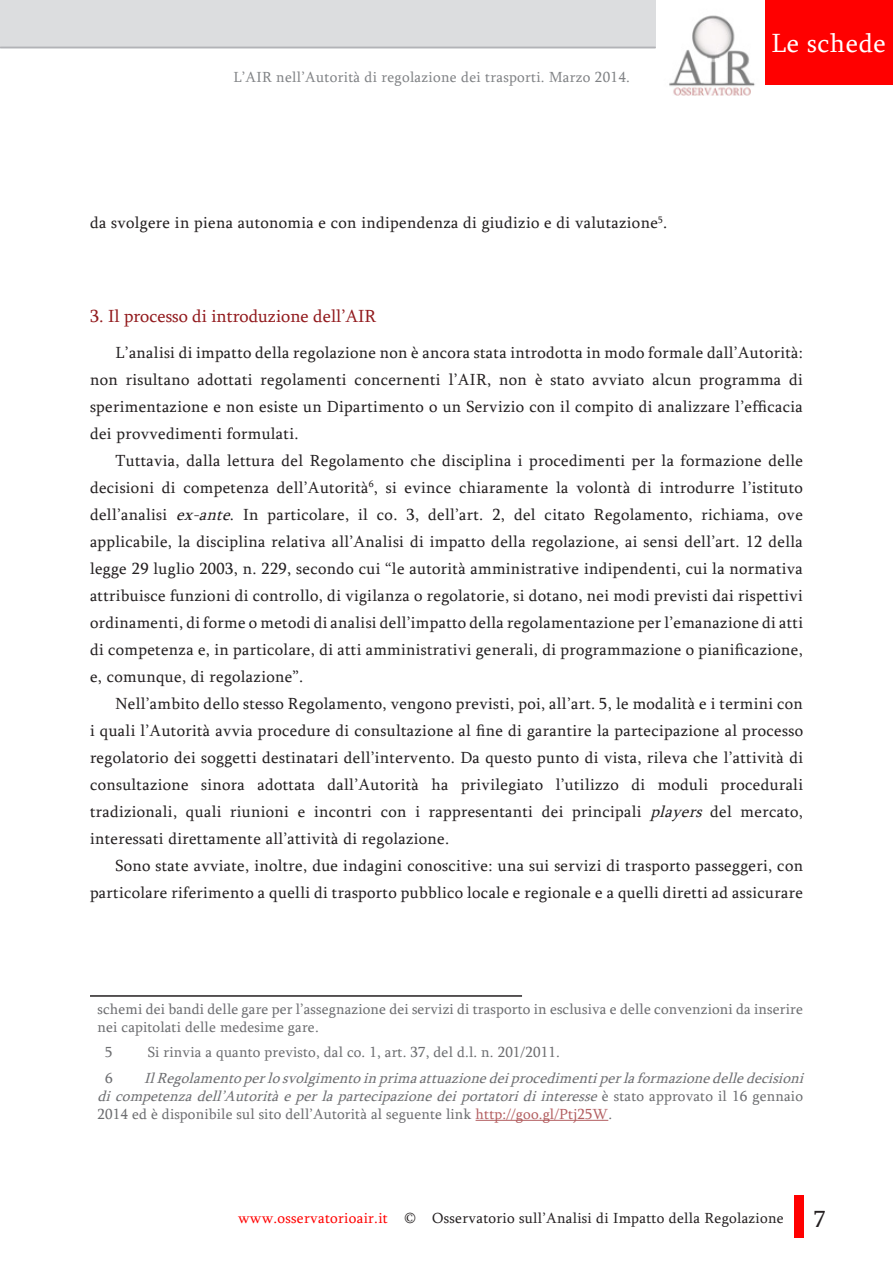
<style>
.page{position:relative;width:893px;height:1263px;background:#fff}
.page>*{position:absolute;margin:0;border:0;box-sizing:border-box;transform-origin:0 0}
.t1{font:27px "Sylfaen";letter-spacing:.02em;color:#fff}
.Titoli_Paragrafi{font:18px "Sylfaen";color:#921a1d}
.Note_testo{font:16.5px/27px "Sylfaen";letter-spacing:.02em;color:#231f20;text-align:justify}
.Note_testo-2{font:italic 15px/18px "Sylfaen";color:#6c6d70}
.Note_testo-3{font:15px/18px "Sylfaen";letter-spacing:.01em;color:#6c6d70}
.t2{font:15px "Sylfaen";letter-spacing:.02em;color:#231f20}
.t3{font:15px "Sylfaen";letter-spacing:.02em;color:#808285}
.s1{font-style:italic}
.s2{font-style:normal}
.s3{font-style:normal;color:#b35f61}
.s4{color:#f00}
.s5{font-size:24px}
</style>
<div class="page">
<div style="left:765px;top:0;width:128px;height:84px;background:#f00"></div>
<img style="left:655px;top:0;width:100px;height:96px">
<div style="left:0;top:0;width:655px;height:48px;background:#dcdddf"></div>
<img style="left:794px;top:1195px;width:9px;height:42px">
<hr style="left:0;top:47px;width:656px;height:1px;background:#b2b3b7">
<hr style="left:90px;top:995px;width:432px;height:2px;background:#231f20">
<hr style="left:476px;top:1120px;width:132px;height:1px;background:#b35f61">
<p class="t3" style="left:233px;top:67px;width:398px">L’AIR nell’Autorità di regolazione dei trasporti. Marzo 2014.</p>
<p class="Note_testo" style="left:90px;top:209px;width:579px">da svolgere in piena autonomia e con indipendenza di giudizio e di valutazione<sup>5</sup>.</p>
<h1 class="t1" style="left:771px;top:25px;width:116px">Le schede</h1>
<p class="Titoli_Paragrafi" style="left:90px;top:304px;width:288px">3. Il processo di introduzione dell’AIR</p>
<p class="Note_testo" style="left:90px;top:338px;width:714px;text-indent:26px">L’analisi di impatto della regolazione non è ancora stata introdotta in modo formale dall’Autorità: non risultano adottati regolamenti concernenti l’AIR, non è stato avviato alcun programma di sperimentazione e non esiste un Dipartimento o un Servizio con il compito di analizzare l’efficacia dei provvedimenti formulati.</p>
<p class="Note_testo" style="left:90px;top:446px;width:714px;text-indent:26px">Tuttavia, dalla lettura del Regolamento che disciplina i procedimenti per la formazione delle decisioni di competenza dell’Autorità<sup>6</sup>, si evince chiaramente la volontà di introdurre l’istituto dell’analisi <span class="s1">ex-ante</span>. In particolare, il co. 3, dell’art. 2, del citato Regolamento, richiama, ove applicabile, la disciplina relativa all’Analisi di impatto della regolazione, ai sensi dell’art. 12 della legge 29 luglio 2003, n. 229, secondo cui “le autorità amministrative indipendenti, cui la normativa attribuisce funzioni di controllo, di vigilanza o regolatorie, si dotano, nei modi previsti dai rispettivi ordinamenti, di forme o metodi di analisi dell’impatto della regolamentazione per l’emanazione di atti di competenza e, in particolare, di atti amministrativi generali, di programmazione o pianificazione, e, comunque, di regolazione”.</p>
<p class="Note_testo" style="left:90px;top:689px;width:715px;text-indent:26px">Nell’ambito dello stesso Regolamento, vengono previsti, poi, all’art. 5, le modalità e i termini con i quali l’Autorità avvia procedure di consultazione al fine di garantire la partecipazione al processo regolatorio dei soggetti destinatari dell’intervento. Da questo punto di vista, rileva che l’attività di consultazione sinora adottata dall’Autorità ha privilegiato l’utilizzo di moduli procedurali tradizionali, quali riunioni e incontri con i rappresentanti dei principali <span class="s1">players</span> del mercato, interessati direttamente all’attività di regolazione.</p>
<p class="Note_testo" style="left:90px;top:851px;width:714px;text-align:right">Sono state avviate, inoltre, due indagini conoscitive: una sui servizi di trasporto passeggeri, con particolare riferimento a quelli di trasporto pubblico locale e regionale e a quelli diretti ad assicurare</p>
<p class="Note_testo-3" style="left:98px;top:999px;width:707px">schemi dei bandi delle gare per l’assegnazione dei servizi di trasporto in esclusiva e delle convenzioni da inserire nei capitolati delle medesime gare.</p>
<p class="Note_testo-3" style="left:105px;top:1043px;width:9px">5</p>
<p class="Note_testo-3" style="left:148px;top:1043px;width:413px">Si rinvia a quanto previsto, dal co. 1, art. 37, del d.l. n. 201/2011.</p>
<p class="Note_testo-3" style="left:105px;top:1068px;width:9px">6</p>
<p class="Note_testo-2" style="left:98px;top:1068px;width:712px;text-indent:46px">IlRegolamentoperlosvolgimentoinprimaattuazionedeiprocedimentiperlaformazionedelledecisioni dicompetenzadell’Autoritàeperlapartecipazionedeiportatoridiinteresse<span class="s2">è s t a t o a p p r o v a t o i l 1 6 g e n n a i o<br>2014 ed è disponibile sul sito dell’Autorità al seguente link</span> <span class="s3">http://goo.gl/Ptj25W</span><span class="s2">.</span></p>
<p class="t2" style="left:238px;top:1208px;width:589px"><span class="s4">www.osservatorioair.it</span> © Osservatorio sull’Analisi di Impatto della Regolazione <span class="s5">7</span></p>
</div>
